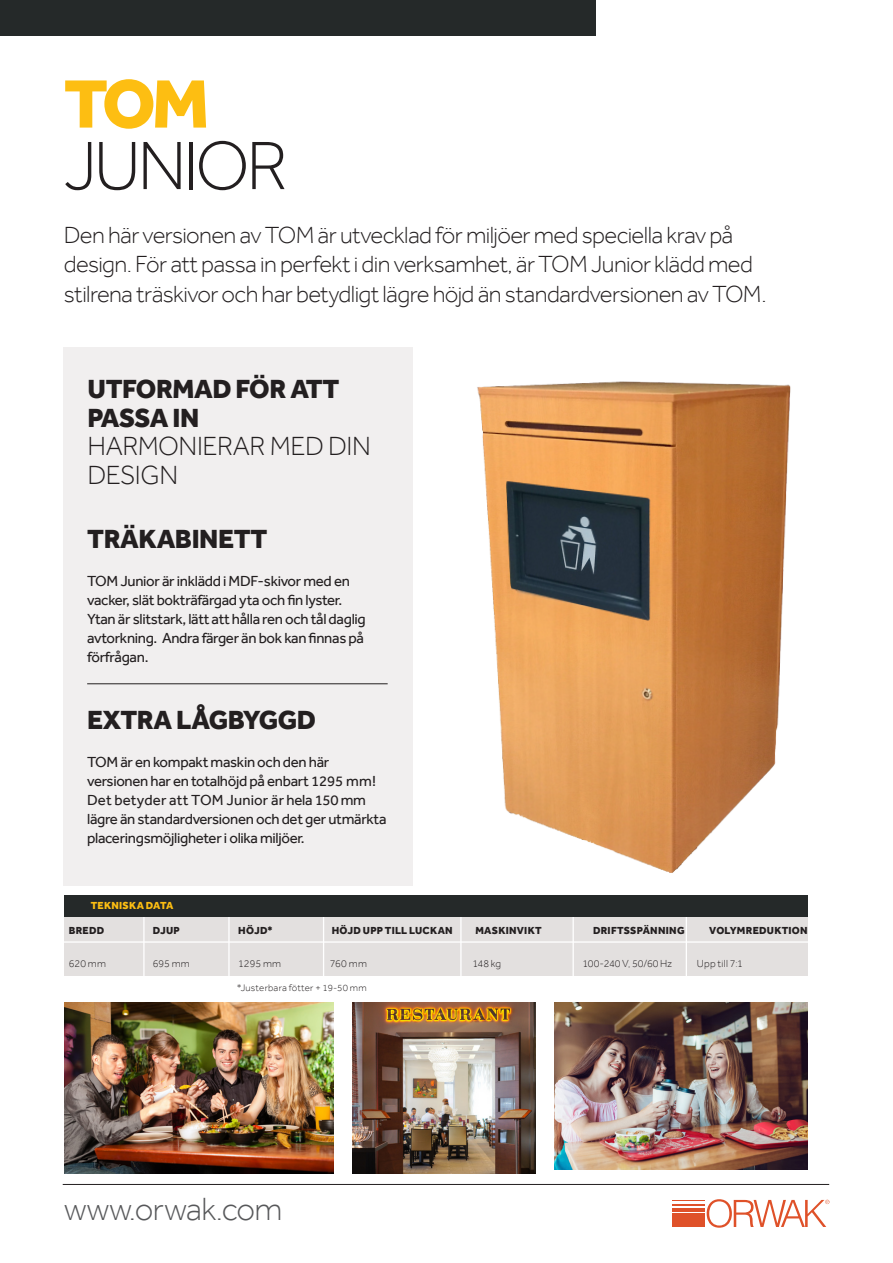
<style>
.page{position:relative;width:893px;height:1263px;background:#fff}
.page>*{position:absolute;margin:0;border:0;box-sizing:border-box;transform-origin:0 0}
.t1{font:300 70.65px "Effra";letter-spacing:-.05em;color:#231f20}
.t2{font:800 70.65px "Effra";color:#fdbe12}
.t3{font:300 33px "Effra";letter-spacing:-.02em;color:#57585a}
.t4{font:800 27px/28.5px "Effra";letter-spacing:-.015em;color:#231f20}
.t5{font:300 27px/28.5px "Effra";letter-spacing:-.015em;color:#231f20}
.Big_Paragraph_2{font:300 24px/29.2px "Effra";letter-spacing:-.025em;color:#231f20}
.t6{font:15px/19px "Effra";letter-spacing:-.02em;color:#231f20}
.List_1{font:800 10.5px "Effra";letter-spacing:.025em;color:#231f20}
.List_1-2{font:300 10.5px "Effra";letter-spacing:.01em;color:#231f20}
.List_1-3{font:800 10.5px "Effra";letter-spacing:.02em;color:#fdbe12}
.List_1-4{font:300 9.75px "Effra";letter-spacing:.02em;color:#231f20}
</style>
<div class="page">
<div style="left:64px;top:347px;width:349px;height:539px;background:#f1efef"></div>
<div style="left:64px;top:901px;width:744px;height:75px;background:#e3e0df"></div>
<hr style="left:64px;top:941px;width:765px;height:2px;background:#fff">
<hr style="left:143px;top:894px;width:2px;height:92px;background:#fff">
<hr style="left:228px;top:895px;width:2px;height:91px;background:#fff">
<hr style="left:323px;top:895px;width:1px;height:91px;background:#fff">
<hr style="left:460px;top:901px;width:2px;height:82px;background:#fff">
<hr style="left:572px;top:901px;width:2px;height:82px;background:#fff">
<hr style="left:686px;top:901px;width:1px;height:82px;background:#fff">
<div style="left:64px;top:895px;width:744px;height:21px;background:#252929"></div>
<img style="left:65px;top:1002px;width:268px;height:171px">
<img style="left:352px;top:1003px;width:183px;height:170px">
<img style="left:554px;top:1002px;width:254px;height:168px">
<div style="left:672px;top:1218px;width:32px;height:9px;background:#df5129"></div>
<hr style="left:672px;top:1213px;width:32px;height:4px;background:#df5129">
<hr style="left:672px;top:1208px;width:32px;height:3px;background:#df5129">
<hr style="left:672px;top:1204px;width:32px;height:1px;background:#df5129">
<hr style="left:672px;top:1200px;width:32px;height:1px;background:#df5129">
<svg style="left:707px;top:1199px;width:122px;height:29px"></svg>
<div style="left:0;top:0;width:595px;height:35px;background:#252929"></div>
<hr style="left:87px;top:683px;width:301px;height:1px;background:#231f20">
<hr style="left:63px;top:1184px;width:766px;height:1px;background:#231f20">
<img style="left:477px;top:381px;width:314px;height:492px">
<p class="t2" style="left:64px;top:62px;width:147px">TOM</p>
<p class="t1" style="left:64px;top:123px;width:226px">JUNIOR</p>
<p class="Big_Paragraph_2" style="left:64px;top:220px;width:704px">Den här versionen av TOM är utvecklad för miljöer med speciella krav på design. För att passa in perfekt i din verksamhet, är TOM Junior klädd med stilrena träskivor och har betydligt lägre höjd än standardversionen av TOM.</p>
<p class="t4" style="left:88px;top:375px;width:253px">UTFORMAD FÖR ATT<br>PASSA IN</p>
<p class="t5" style="left:88px;top:432px;width:285px">HARMONIERAR MED DIN<br>DESIGN</p>
<p class="t4" style="left:87px;top:524px;width:182px">TRÄKABINETT</p>
<p class="t6" style="left:87px;top:571px;width:280px">TOM Junior är inklädd i MDF-skivor med en vacker, slät bokträfärgad yta och fin lyster.<br>Ytan är slitstark, lätt att hålla ren och tål daglig avtorkning. Andra färger än bok kan finnas på förfrågan.</p>
<p class="t4" style="left:87px;top:705px;width:230px">EXTRA LÅGBYGGD</p>
<p class="t6" style="left:87px;top:752px;width:301px">TOM är en kompakt maskin och den här versionen har en totalhöjd på enbart 1295 mm!<br>Det betyder att TOM Junior är hela 150 mm lägre än standardversionen och det ger utmärkta placeringsmöjligheter i olika miljöer.</p>
<p class="List_1-3" style="left:91px;top:899px;width:84px">TEKNISKA DATA</p>
<p class="List_1" style="left:69px;top:925px;width:37px">BREDD</p>
<p class="List_1" style="left:153px;top:925px;width:29px">DJUP</p>
<p class="List_1" style="left:238px;top:925px;width:36px">HÖJD*</p>
<p class="List_1" style="left:332px;top:925px;width:122px">HÖJD UPP TILL LUCKAN</p>
<p class="List_1" style="left:475px;top:925px;width:68px">MASKINVIKT</p>
<p class="List_1" style="left:593px;top:925px;width:93px">DRIFTSSPÄNNING</p>
<p class="List_1" style="left:709px;top:925px;width:100px">VOLYMREDUKTION</p>
<p class="List_1-2" style="left:69px;top:957px;width:39px">620 mm</p>
<p class="List_1-2" style="left:153px;top:957px;width:39px">695 mm</p>
<p class="List_1-2" style="left:238px;top:957px;width:44px">1295 mm</p>
<p class="List_1-2" style="left:330px;top:957px;width:39px">760 mm</p>
<p class="List_1-2" style="left:472px;top:957px;width:30px">148 kg</p>
<p class="List_1-2" style="left:582px;top:957px;width:91px">100-240 V, 50/60 Hz</p>
<p class="List_1-2" style="left:697px;top:957px;width:48px">Upp till 7:1</p>
<p class="List_1-4" style="left:237px;top:982px;width:131px">*Justerbara fötter + 19-50 mm</p>
<p class="t3" style="left:64px;top:1189px;width:220px">www.orwak.com</p>
</div>
